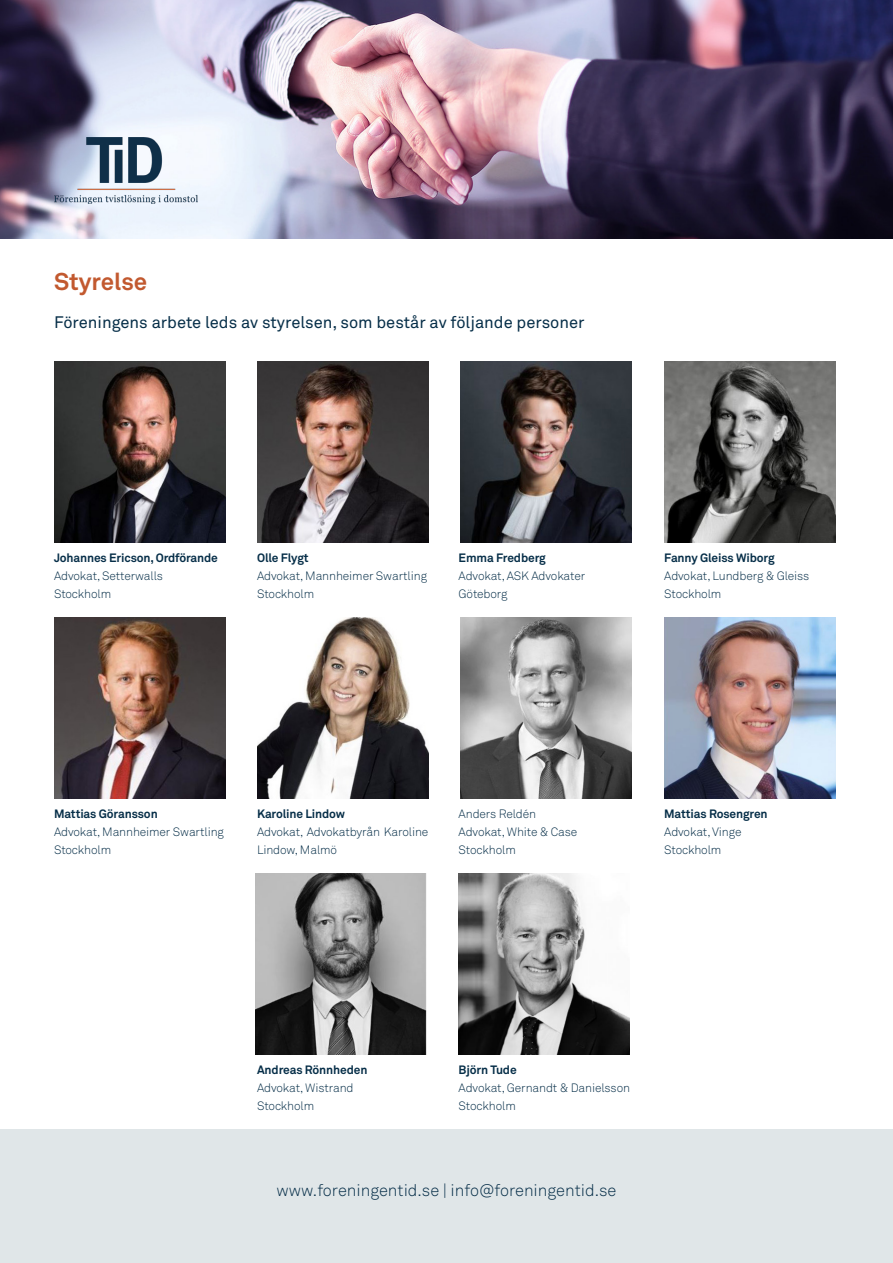
<style>
.page{position:relative;width:893px;height:1263px;background:#fff}
.page>*{position:absolute;margin:0;border:0;box-sizing:border-box;transform-origin:0 0}
.t1{font:700 24px "Akkurat Std";color:#c2592f}
.t2{font:16.5px "Akkurat Std";color:#062e48}
.t3{font:300 16.5px "Akkurat Std";color:#062e48}
.t4{font:300 12px/18px "Akkurat Std";letter-spacing:-.01em;color:#062e48}
.t5{font:700 12px "Akkurat Std";letter-spacing:-.01em;color:#062e48}
.s1{font-weight:700}
</style>
<div class="page">
<img style="left:0;top:0;width:893px;height:238px">
<div style="left:0;top:1129px;width:893px;height:134px;background:#e0e6e8"></div>
<img style="left:54px;top:137px;width:144px;height:66px">
<img style="left:54px;top:361px;width:171px;height:181px">
<img style="left:54px;top:618px;width:171px;height:180px">
<img style="left:257px;top:361px;width:171px;height:181px">
<img style="left:257px;top:618px;width:171px;height:180px">
<img style="left:460px;top:361px;width:171px;height:181px">
<img style="left:460px;top:618px;width:171px;height:180px">
<img style="left:459px;top:874px;width:171px;height:180px">
<img style="left:664px;top:361px;width:172px;height:181px">
<img style="left:664px;top:618px;width:172px;height:180px">
<img style="left:256px;top:874px;width:171px;height:180px">
<p class="t1" style="left:54px;top:266px;width:95px">Styrelse</p>
<p class="t2" style="left:54px;top:312px;width:532px">Föreningens arbete leds av styrelsen, som består av följande personer</p>
<p class="t4" style="left:54px;top:548px;width:165px"><span class="s1">Johannes Ericson, Ordförande<br></span>Advokat, Setterwalls<br>Stockholm</p>
<p class="t5" style="left:257px;top:550px;width:53px">Olle Flygt</p>
<p class="t4" style="left:257px;top:566px;width:172px">Advokat, Mannheimer Swartling</p>
<p class="t4" style="left:257px;top:584px;width:59px">Stockholm</p>
<p class="t5" style="left:459px;top:550px;width:89px">Emma Fredberg</p>
<p class="t4" style="left:459px;top:566px;width:128px">Advokat, ASK Advokater</p>
<p class="t4" style="left:459px;top:584px;width:50px">Göteborg</p>
<p class="t5" style="left:664px;top:550px;width:112px">Fanny Gleiss Wiborg</p>
<p class="t4" style="left:664px;top:566px;width:147px">Advokat, Lundberg &amp; Gleiss</p>
<p class="t4" style="left:664px;top:584px;width:59px">Stockholm</p>
<p class="t5" style="left:54px;top:806px;width:105px">Mattias Göransson</p>
<p class="t4" style="left:54px;top:823px;width:172px">Advokat, Mannheimer Swartling</p>
<p class="t4" style="left:54px;top:841px;width:59px">Stockholm</p>
<p class="t5" style="left:257px;top:806px;width:90px">Karoline Lindow</p>
<p class="t4" style="left:257px;top:823px;width:173px">Advokat, Advokatbyrån Karoline<br>Lindow, Malmö</p>
<p class="t4" style="left:459px;top:805px;width:79px">Anders Reldén</p>
<p class="t4" style="left:459px;top:823px;width:120px">Advokat, White &amp; Case</p>
<p class="t4" style="left:459px;top:841px;width:59px">Stockholm</p>
<p class="t5" style="left:664px;top:806px;width:105px">Mattias Rosengren</p>
<p class="t4" style="left:664px;top:823px;width:79px">Advokat, Vinge</p>
<p class="t4" style="left:664px;top:841px;width:59px">Stockholm</p>
<p class="t5" style="left:257px;top:1062px;width:112px">Andreas Rönnheden</p>
<p class="t4" style="left:257px;top:1078px;width:98px">Advokat, Wistrand</p>
<p class="t4" style="left:257px;top:1096px;width:59px">Stockholm</p>
<p class="t5" style="left:459px;top:1062px;width:60px">Björn Tude</p>
<p class="t4" style="left:459px;top:1078px;width:173px">Advokat, Gernandt &amp; Danielsson<br>Stockholm</p>
<p class="t3" style="left:277px;top:1180px;width:341px">www.foreningentid.se | info@foreningentid.se</p>
</div>
